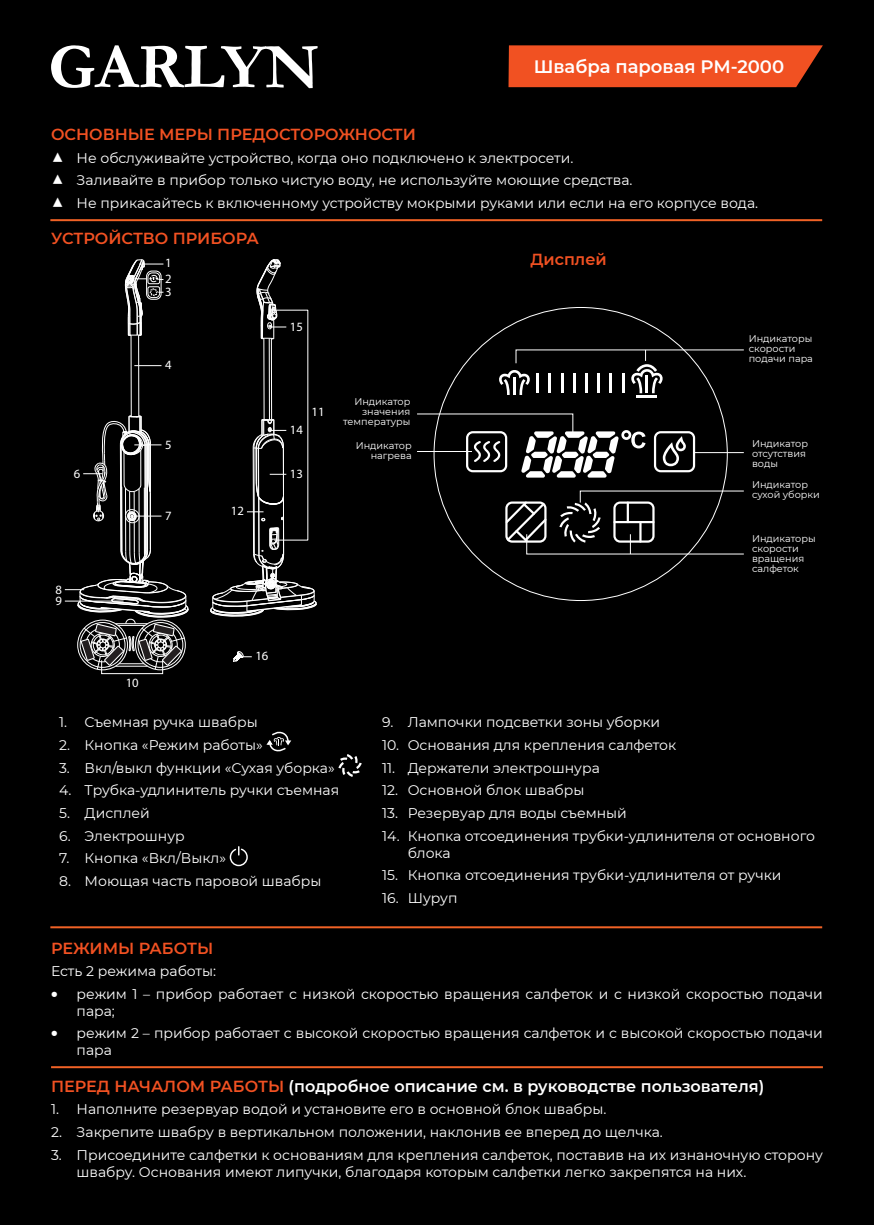
<style>
.page{position:relative;width:874px;height:1225px;background:#fff}
.page>*{position:absolute;margin:0;border:0;box-sizing:border-box;transform-origin:0 0}
.t1{font:600 18px "Montserrat";color:#fff}
.Heading_2{font:600 16px "Montserrat";color:#f15122}
.Heading_2-2{font:600 16px "Montserrat";color:#fff}
.t2{font:14px/17px "Montserrat";color:#fff}
.t3{font:12.6px/12.4px "Myriad Pro";color:#fff}
.t4{font:9.8px/10px "Montserrat";color:#fff}
.s1{font-weight:100;font-style:italic;font-size:22px}
.s2{font-weight:900;font-size:16px}
.s3{color:#f15122}
</style>
<div class="page">
<div style="left:0;top:0;width:873px;height:1225px;background:#000"></div>
<svg style="left:51px;top:45px;width:266px;height:43px"></svg>
<div style="left:508px;top:45px;width:314px;height:42px;background:#f15122"></div>
<svg style="left:210px;top:259px;width:107px;height:358px"></svg>
<div style="left:101px;top:660px;width:62px;height:14px;border:1px solid #fff"></div>
<svg style="left:65px;top:260px;width:124px;height:410px"></svg>
<svg style="left:233px;top:651px;width:19px;height:11px"></svg>
<svg style="left:266px;top:731px;width:26px;height:21px"></svg>
<svg style="left:338px;top:754px;width:24px;height:23px"></svg>
<svg style="left:229px;top:846px;width:19px;height:21px"></svg>
<div style="left:621px;top:430px;width:10px;height:10px;border:3px solid #fff;border-radius:50%"></div>
<svg style="left:631px;top:431px;width:14px;height:17px"></svg>
<div style="left:653px;top:431px;width:41px;height:41px;border:2px solid #fff;border-radius:6px"></div>
<svg style="left:662px;top:436px;width:23px;height:30px"></svg>
<hr style="left:693px;top:452px;width:50px;height:1px;background:#fff">
<svg style="left:505px;top:490px;width:239px;height:65px"></svg>
<svg style="left:417px;top:413px;width:201px;height:64px"></svg>
<hr style="left:417px;top:451px;width:54px;height:1px;background:#fff">
<svg style="left:499px;top:349px;width:245px;height:46px"></svg>
<hr style="left:636px;top:395px;width:20px;height:3px;background:#fff">
<hr style="left:536px;top:373px;width:3px;height:20px;background:#fff">
<hr style="left:548px;top:373px;width:3px;height:20px;background:#fff">
<hr style="left:560px;top:373px;width:3px;height:20px;background:#fff">
<hr style="left:572px;top:373px;width:3px;height:20px;background:#fff">
<hr style="left:584px;top:373px;width:3px;height:20px;background:#fff">
<hr style="left:597px;top:373px;width:2px;height:20px;background:#fff">
<hr style="left:609px;top:373px;width:3px;height:20px;background:#fff">
<hr style="left:621px;top:373px;width:3px;height:20px;background:#fff">
<hr style="left:50px;top:219px;width:771px;height:2px;background:#f06226">
<hr style="left:50px;top:926px;width:771px;height:2px;background:#f06226">
<hr style="left:51px;top:1066px;width:771px;height:2px;background:#f06226">
<p class="t1" style="left:533px;top:54px;width:252px">Швабра паровая РМ-2000</p>
<p class="Heading_2" style="left:51px;top:123px;width:366px">ОСНОВНЫЕ МЕРЫ ПРЕДОСТОРОЖНОСТИ</p>
<p class="t2" style="left:51px;top:149px;width:523px"><span class="s1">▲</span> Не обслуживайте устройство, когда оно подключено к электросети.</p>
<p class="t2" style="left:51px;top:171px;width:582px"><span class="s1">▲</span> Заливайте в прибор только чистую воду, не используйте моющие средства.</p>
<p class="t2" style="left:51px;top:194px;width:708px"><span class="s1">▲</span> Не прикасайтесь к включенному устройству мокрыми руками или если на его корпусе вода.</p>
<p class="Heading_2" style="left:51px;top:227px;width:209px">УСТРОЙСТВО ПРИБОРА</p>
<p class="t3" style="left:165px;top:272px;width:8px">2<br>3</p>
<p class="Heading_2" style="left:530px;top:248px;width:78px">Дисплей</p>
<p class="t3" style="left:165px;top:256px;width:8px">1</p>
<p class="t3" style="left:74px;top:467px;width:8px">6</p>
<p class="t3" style="left:55px;top:584px;width:8px;line-height:11.4px">8<br>9</p>
<p class="t3" style="left:165px;top:359px;width:8px">4</p>
<p class="t3" style="left:165px;top:438px;width:8px">5</p>
<p class="t3" style="left:165px;top:509px;width:8px">7</p>
<p class="t3" style="left:126px;top:676px;width:15px">10</p>
<p class="t3" style="left:231px;top:505px;width:15px">12</p>
<p class="t3" style="left:290px;top:320px;width:15px">15</p>
<p class="t3" style="left:290px;top:423px;width:15px">14</p>
<p class="t3" style="left:290px;top:467px;width:15px">13</p>
<p class="t3" style="left:311px;top:405px;width:15px">11</p>
<p class="t4" style="left:343px;top:396px;width:69px;text-align:right">Индикатор значения температуры</p>
<p class="t4" style="left:355px;top:440px;width:57px;text-align:right">Индикатор нагрева</p>
<p class="t3" style="left:255px;top:650px;width:15px">16</p>
<p class="t4" style="left:748px;top:333px;width:66px">Индикаторы скорости подачи пара</p>
<p class="t4" style="left:751px;top:438px;width:57px">Индикатор отсутствия воды</p>
<p class="t4" style="left:751px;top:479px;width:69px">Индикатор cухой уборки</p>
<p class="t4" style="left:751px;top:533px;width:65px">Индикаторы скорости вращения салфеток</p>
<p class="t2" style="left:59px;top:713px;width:200px">1. Съемная ручка швабры</p>
<p class="t2" style="left:59px;top:736px;width:205px">2. Кнопка «Режим работы»</p>
<p class="t2" style="left:59px;top:758px;width:277px">3. Вкл/выкл функции «Сухая уборка»</p>
<p class="t2" style="left:59px;top:781px;width:281px">4. Трубка-удлинитель ручки съемная</p>
<p class="t2" style="left:59px;top:804px;width:92px">5. Дисплей</p>
<p class="t2" style="left:59px;top:826px;width:127px">6. Электрошнур</p>
<p class="t2" style="left:59px;top:849px;width:168px">7. Кнопка «Вкл/Выкл»</p>
<p class="t2" style="left:59px;top:872px;width:264px">8. Моющая часть паровой швабры</p>
<p class="t2" style="left:382px;top:713px;width:279px">9. Лампочки подсветки зоны уборки</p>
<p class="t2" style="left:382px;top:736px;width:295px">10. Основания для крепления салфеток</p>
<p class="t2" style="left:382px;top:758px;width:219px">11. Держатели электрошнура</p>
<p class="t2" style="left:382px;top:781px;width:204px">12. Основной блок швабры</p>
<p class="t2" style="left:382px;top:804px;width:246px">13. Резервуар для воды съемный</p>
<p class="t2" style="left:407px;top:826px;width:408px;text-indent:-26px">14. Кнопка отсоединения трубки-удлинителя от основного блока</p>
<p class="t2" style="left:382px;top:866px;width:401px">15. Кнопка отсоединения трубки-удлинителя от ручки</p>
<p class="t2" style="left:382px;top:889px;width:77px">16. Шуруп</p>
<p class="Heading_2" style="left:51px;top:936px;width:163px">РЕЖИМЫ РАБОТЫ</p>
<p class="t2" style="left:51px;top:962px;width:166px">Есть 2 режима работы:</p>
<p class="t2" style="left:77px;top:984px;width:747px;text-indent:-26px"><span class="s2">•</span> режим 1 – прибор работает с низкой скоростью вращения салфеток и с низкой скоростью подачи пара;</p>
<p class="t2" style="left:77px;top:1024px;width:747px;text-indent:-26px"><span class="s2">•</span> режим 2 – прибор работает с высокой скоростью вращения салфеток и с высокой скоростью подачи пара</p>
<p class="Heading_2-2" style="left:51px;top:1074px;width:714px"><span class="s3">ПЕРЕД НАЧАЛОМ РАБОТЫ</span> (подробное описание см. в руководстве пользователя)</p>
<p class="t2" style="left:51px;top:1100px;width:556px">1. Наполните резервуар водой и установите его в основной блок швабры.</p>
<p class="t2" style="left:51px;top:1123px;width:613px">2. Закрепите швабру в вертикальном положении, наклонив ее вперед до щелчка.</p>
<p class="t2" style="left:77px;top:1145px;width:747px;text-indent:-26px">3. Присоедините салфетки к основаниям для крепления салфеток, поставив на их изнаночную сторону швабру. Основания имеют липучки, благодаря которым салфетки легко закрепятся на них.</p>
</div>
